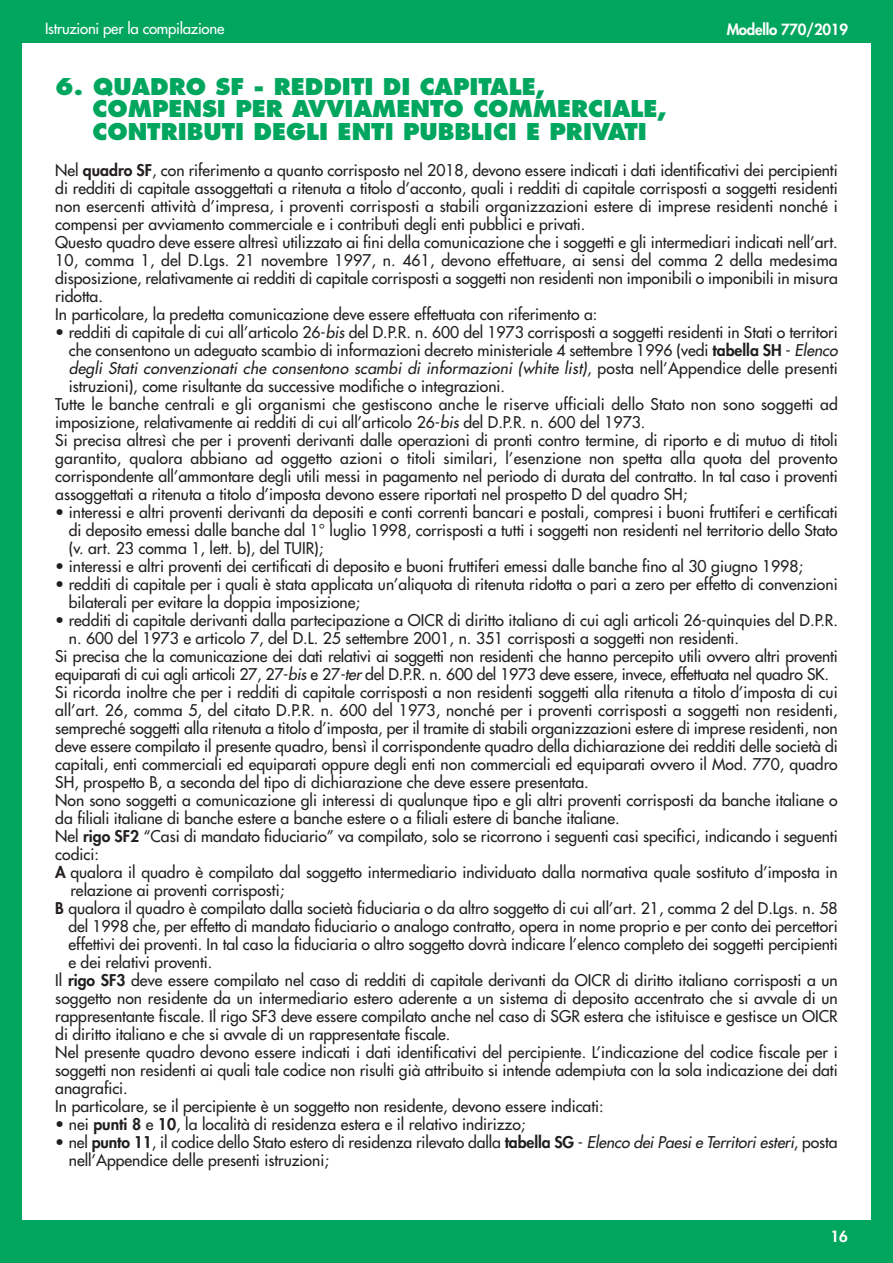
<style>
.page{position:relative;width:893px;height:1263px;background:#fff}
.page>*{position:absolute;margin:0;border:0;box-sizing:border-box;transform-origin:0 0}
.t1{font:800 22.5px/22.5px "Futura";color:#00a65e}
.t2{font:15.75px/18px "Futura";color:#231f20}
.t3{font:italic 15.75px "Futura";color:#231f20}
.t4{font:15px "Futura";letter-spacing:-.015em;color:#fff}
.t5{font:800 15px "Futura";letter-spacing:-.015em;color:#fff}
.s1{font-weight:800}
.s2{font-style:italic}
.s3{font-style:normal}
</style>
<div class="page">
<div style="left:0;top:43px;width:21px;height:1220px;background:#00a65e"></div>
<div style="left:872px;top:43px;width:21px;height:1177px;background:#00a65e"></div>
<div style="left:0;top:1220px;width:893px;height:43px;background:#00a65e"></div>
<div style="left:0;top:0;width:893px;height:43px;background:#00a65e"></div>
<p class="t4" style="left:45px;top:21px;width:181px">Istruzioni per la compilazione</p>
<p class="t5" style="left:727px;top:23px;width:123px">Modello 770/2019</p>
<h1 class="t1" style="left:93px;top:77px;width:576px;text-indent:-37px">6. QUADRO SF - REDDITI DI CAPITALE,<br>COMPENSI PER AVVIAMENTO COMMERCIALE,<br>CONTRIBUTI DEGLI ENTI PUBBLICI E PRIVATI</h1>
<p class="t2" style="left:55px;top:162px;width:784px">Nel <span class="s1">quadro SF</span>, con riferimento a quanto corrisposto nel 2018, devono essere indicati i dati identificativi dei percipienti di redditi di capitale assoggettati a ritenuta a titolo d’acconto, quali i redditi di capitale corrisposti a soggetti residenti non esercenti attività d’impresa, i proventi corrisposti a stabili organizzazioni estere di imprese residenti nonché i compensi per avviamento commerciale e i contributi degli enti pubblici e privati.<br>Questo quadro deve essere altresì utilizzato ai fini della comunicazione che i soggetti e gli intermediari indicati nell’art.<br>10, comma 1, del D.Lgs. 21 novembre 1997, n. 461, devono effettuare, ai sensi del comma 2 della medesima disposizione, relativamente ai redditi di capitale corrisposti a soggetti non residenti non imponibili o imponibili in misura ridotta.<br>In particolare, la predetta comunicazione deve essere effettuata con riferimento a:</p>
<p class="t2" style="left:55px;top:324px;width:784px">• redditi di capitale di cui all’articolo 26-<span class="s2">bis</span>del D.P.R. n. 600 del 1973 corrisposti a soggetti residenti in Stati o territori</p>
<p class="t2" style="left:69px;top:342px;width:773px">che consentono un adeguato scambio di informazioni decreto ministeriale 4 settembre 1996 (vedi <span class="s1">tabella SH</span> - <span class="s2">Elenco</span></p>
<p class="t3" style="left:69px;top:360px;width:770px">degli Stati convenzionati che consentono scambi di informazioni (white list)<span class="s3">, p o s ta n e l l ’ A p p e n d i c e d e l l e p re s e n t i</span></p>
<p class="t2" style="left:69px;top:378px;width:438px">istruzioni), come risultante da successive modifiche o integrazioni.</p>
<p class="t2" style="left:55px;top:396px;width:784px">Tutte le banche centrali e gli organismi che gestiscono anche le riserve ufficiali dello Stato non sono soggetti ad</p>
<p class="t2" style="left:55px;top:414px;width:592px">imposizione, relativamente ai redditi di cui all’articolo 26-<span class="s2">bis</span>del D.P.R. n. 600 del 1973.</p>
<p class="t2" style="left:55px;top:432px;width:784px">Si precisa altresì che per i proventi derivanti dalle operazioni di pronti contro termine, di riporto e di mutuo di titoli</p>
<p class="t2" style="left:55px;top:450px;width:784px">garantito, qualora abbiano ad oggetto azioni o titoli similari, l’esenzione non spetta alla quota del provento</p>
<p class="t2" style="left:55px;top:468px;width:784px">corrispondente all’ammontare degli utili messi in pagamento nel periodo di durata del contratto. In tal caso i proventi</p>
<p class="t2" style="left:55px;top:486px;width:634px">assoggettati a ritenuta a titolo d’imposta devono essere riportati nel prospetto D del quadro SH;</p>
<p class="t2" style="left:69px;top:504px;width:770px;text-align:justify;text-indent:-13px">• interessi e altri proventi derivanti da depositi e conti correnti bancari e postali, compresi i buoni fruttiferi e certificati di deposito emessi dalle banche dal 1° luglio 1998, corrisposti a tutti i soggetti non residenti nel territorio dello Stato (v. art. 23 comma 1, lett. b), del TUIR);</p>
<p class="t2" style="left:55px;top:558px;width:749px">• interessi e altri proventi dei certificati di deposito e buoni fruttiferi emessi dalle banche fino al 30 giugno 1998;</p>
<p class="t2" style="left:69px;top:576px;width:770px;text-indent:-13px">• redditi di capitale per i quali è stata applicata un’aliquota di ritenuta ridotta o pari a zero per effetto di convenzioni bilaterali per evitare la doppia imposizione;</p>
<p class="t2" style="left:55px;top:612px;width:784px">• redditi di capitale derivanti dalla partecipazione a OICR di diritto italiano di cui agli articoli 26-quinquies del D.P.R.</p>
<p class="t2" style="left:69px;top:630px;width:672px">n. 600 del 1973 e articolo 7, del D.L. 25 settembre 2001, n. 351 corrisposti a soggetti non residenti.</p>
<p class="t2" style="left:55px;top:648px;width:784px">Si precisa che la comunicazione dei dati relativi ai soggetti non residenti che hanno percepito utili ovvero altri proventi</p>
<p class="t2" style="left:55px;top:666px;width:775px">equiparati di cui agli articoli 27, 27-<span class="s2">bis</span>e 27<span class="s2">-ter</span>del D.P.R. n. 600 del 1973 deve essere, invece, effettuata nel quadro SK.</p>
<p class="t2" style="left:55px;top:684px;width:784px">Si ricorda inoltre che per i redditi di capitale corrisposti a non residenti soggetti alla ritenuta a titolo d’imposta di cui</p>
<p class="t2" style="left:55px;top:702px;width:784px">all’art. 26, comma 5, del citato D.P.R. n. 600 del 1973, nonché per i proventi corrisposti a soggetti non residenti,</p>
<p class="t2" style="left:55px;top:720px;width:784px">sempreché soggetti alla ritenuta a titolo d’imposta, per il tramite di stabili organizzazioni estere di imprese residenti, non</p>
<p class="t2" style="left:55px;top:738px;width:784px">deve essere compilato il presente quadro, bensì il corrispondente quadro della dichiarazione dei redditi delle società di</p>
<p class="t2" style="left:55px;top:756px;width:784px">capitali, enti commerciali ed equiparati oppure degli enti non commerciali ed equiparati ovvero il Mod. 770, quadro</p>
<p class="t2" style="left:55px;top:774px;width:535px">SH, prospetto B, a seconda del tipo di dichiarazione che deve essere presentata.</p>
<p class="t2" style="left:55px;top:792px;width:784px">Non sono soggetti a comunicazione gli interessi di qualunque tipo e gli altri proventi corrisposti da banche italiane o</p>
<p class="t2" style="left:55px;top:810px;width:566px">da filiali italiane di banche estere a banche estere o a filiali estere di banche italiane.</p>
<p class="t2" style="left:55px;top:828px;width:784px">Nel <span class="s1">rigo SF2</span> “Casi di mandato fiduciario” va compilato, solo se ricorrono i seguenti casi specifici, indicando i seguenti</p>
<p class="t2" style="left:55px;top:846px;width:45px">codici:</p>
<p class="t2" style="left:55px;top:864px;width:784px"><span class="s1">A</span> qualora il quadro è compilato dal soggetto intermediario individuato dalla normativa quale sostituto d’imposta in</p>
<p class="t2" style="left:70px;top:882px;width:215px">relazione ai proventi corrisposti;</p>
<p class="t2" style="left:55px;top:900px;width:784px"><span class="s1">B</span> qualora il quadro è compilato dalla società fiduciaria o da altro soggetto di cui all’art. 21, comma 2 del D.Lgs. n. 58</p>
<p class="t2" style="left:68px;top:918px;width:771px">del 1998 che, per effetto di mandato fiduciario o analogo contratto, opera in nome proprio e per conto dei percettori</p>
<p class="t2" style="left:68px;top:936px;width:771px">effettivi dei proventi. In tal caso la fiduciaria o altro soggetto dovrà indicare l’elenco completo dei soggetti percipienti</p>
<p class="t2" style="left:68px;top:954px;width:146px">e dei relativi proventi.</p>
<p class="t2" style="left:55px;top:972px;width:784px">Il <span class="s1">rigo SF3</span> deve essere compilato nel caso di redditi di capitale derivanti da OICR di diritto italiano corrisposti a un</p>
<p class="t2" style="left:55px;top:990px;width:784px">soggetto non residente da un intermediario estero aderente a un sistema di deposito accentrato che si avvale di un</p>
<p class="t2" style="left:55px;top:1008px;width:784px">rappresentante fiscale. Il rigo SF3 deve essere compilato anche nel caso di SGR estera che istituisce e gestisce un OICR</p>
<p class="t2" style="left:55px;top:1026px;width:397px">di diritto italiano e che si avvale di un rappresentate fiscale.</p>
<p class="t2" style="left:55px;top:1044px;width:784px">Nel presente quadro devono essere indicati i dati identificativi del percipiente. L’indicazione del codice fiscale per i</p>
<p class="t2" style="left:55px;top:1062px;width:784px">soggetti non residenti ai quali tale codice non risulti già attribuito si intende adempiuta con la sola indicazione dei dati</p>
<p class="t2" style="left:55px;top:1080px;width:74px">anagrafici.</p>
<p class="t2" style="left:55px;top:1098px;width:550px">In particolare, se il percipiente è un soggetto non residente, devono essere indicati:</p>
<p class="t2" style="left:55px;top:1116px;width:472px">• nei <span class="s1">punti 8</span> e <span class="s1">10</span>, la località di residenza estera e il relativo indirizzo;</p>
<p class="t2" style="left:69px;top:1134px;width:770px;text-indent:-14px">• nel <span class="s1">punto 11</span>, il codice dello Stato estero di residenza rilevato dalla <span class="s1">tabella SG</span> - <span class="s2">Elenco deiPaesie Territoriesteri</span>, posta nell’Appendice delle presenti istruzioni;</p>
<p class="t5" style="left:831px;top:1229px;width:19px">16</p>
</div>
